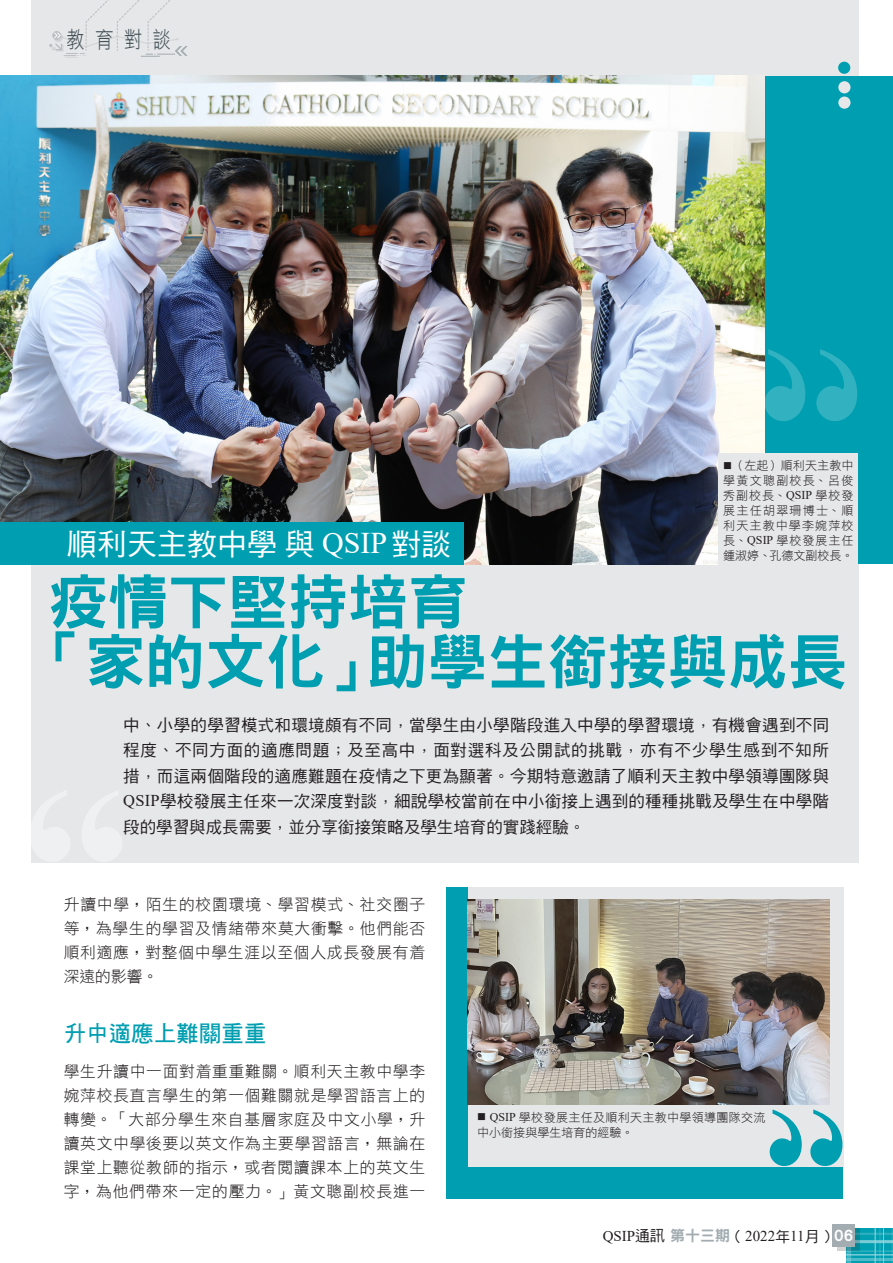
<style>
.page{position:relative;width:893px;height:1263px;background:#fff}
.page>*{position:absolute;margin:0;border:0;box-sizing:border-box;transform-origin:0 0}
.Newsletter_英文內文{font:60px "DFN Hei XB HK BF";color:#009eb1}
.Newsletter_英文內文-2{font:30px "DF Hei Md HKSCS U";color:#fff}
.專訪分題_1{font:22.5px "DF Hei Bd HKP BF";color:#009eb1}
.t1{font:22.5px "DF Hei Lt HKP BF";color:#3c4b52;scale:.8 1}
.引言{font:16.5px/25.5px "DF Hei Md HKSCS U";color:#231f20;text-align:justify}
.Newsletter_內文{font:15.75px/24px "DF Hei Lt HK BF";letter-spacing:.045em;color:#231f20;text-align:justify}
.t2{font:15px "Times New Roman";color:#231f20}
.Newsletter_Caption{font:12px/15px "DF Hei Lt HK BF";letter-spacing:.03em;color:#231f20}
.s1{font-family:"Times New Roman"}
.s2{font-family:"DF Hei Md HKSCS U"}
.s3{font-family:"DFN Hei XB HKP BF";color:#a2acb1}
.s4{font-family:"DFN Hei XB HKP BF";color:#fff}
</style>
<div class="page">
<svg style="left:851px;top:1228px;width:41px;height:35px"></svg>
<svg style="left:847px;top:1252px;width:4px;height:11px"></svg>
<hr style="left:874px;top:1228px;width:2px;height:35px;background:#fff">
<hr style="left:879px;top:1228px;width:2px;height:35px;background:#fff">
<hr style="left:883px;top:1228px;width:1px;height:35px;background:#fff">
<hr style="left:846px;top:1258px;width:47px;height:3px;background:#fff">
<hr style="left:846px;top:1254px;width:47px;height:1px;background:#fff">
<hr style="left:846px;top:1250px;width:47px;height:2px;background:#fff">
<hr style="left:846px;top:1240px;width:47px;height:3px;background:#fff">
<hr style="left:846px;top:1233px;width:47px;height:2px;background:#fff">
<div style="left:837px;top:1228px;width:22px;height:23px;background:#231f20;opacity:.2"></div>
<div style="left:832px;top:1224px;width:23px;height:22px;background:#a2acb1"></div>
<div style="left:446px;top:888px;width:397px;height:311px;background:#009eb1"></div>
<div style="left:468px;top:888px;width:375px;height:279px;background:#e6e7e9"></div>
<div style="left:31px;top:0;width:828px;height:862px;background:#e6e7e9"></div>
<div style="left:0;top:76px;width:893px;height:487px;background:#009eb1"></div>
<img style="left:0;top:76px;width:764px;height:488px">
<img style="left:468px;top:899px;width:361px;height:205px">
<div style="left:0;top:522px;width:463px;height:43px;background:#009eb1"></div>
<div style="left:719px;top:453px;width:139px;height:145px;background:#e6e7e9"></div>
<svg style="left:764px;top:349px;width:93px;height:72px"></svg>
<div style="left:838px;top:62px;width:12px;height:12px;background:#009eb1;border-radius:50%"></div>
<div style="left:838px;top:81px;width:12px;height:12px;background:#e6e7e9;border-radius:50%"></div>
<div style="left:838px;top:97px;width:12px;height:12px;background:#e6e7e9;border-radius:50%"></div>
<svg style="left:770px;top:1109px;width:72px;height:57px"></svg>
<svg style="left:49px;top:0;width:139px;height:58px"></svg>
<h3 class="t1" style="left:67px;top:28px;width:132px">教育對談</h3>
<p class="Newsletter_英文內文-2" style="left:67px;top:529px;width:386px">順利天主教中學與 <span class="s1">QSIP</span>對談</p>
<p class="Newsletter_Caption" style="left:723px;top:458px;width:132px;text-align:justify">■（左起）順利天主教中學黃文聰副校長、呂俊秀副校長、<span class="s1">QSIP</span> 學校發展主任胡翠珊博士、順利天主教中學李婉萍校長、<span class="s1">QSIP</span> 學校發展主任鍾淑婷、孔德文副校長。</p>
<p class="Newsletter_英文內文" style="left:48px;top:571px;width:422px">疫情下堅持培育</p>
<p class="Newsletter_英文內文" style="left:26px;top:631px;width:823px">「家的文化」助學生銜接與成長</p>
<p class="引言" style="left:123px;top:712px;width:707px">中、小學的學習模式和環境頗有不同，當學生由小學階段進入中學的學習環境，有機會遇到不同程度、不同方面的適應問題；及至高中，面對選科及公開試的挑戰，亦有不少學生感到不知所措，而這兩個階段的適應難題在疫情之下更為顯著。今期特意邀請了順利天主教中學領導團隊與<span class="s1">QSIP</span>學校發展主任來一次深度對談，細說學校當前在中小銜接上遇到的種種挑戰及學生在中學階段的學習與成長需要，並分享銜接策略及學生培育的實踐經驗。</p>
<p class="Newsletter_內文" style="left:64px;top:892px;width:363px">升讀中學，陌生的校園環境、學習模式、社交圈子等，為學生的學習及情緒帶來莫大衝擊。他們能否順利適應，對整個中學生涯以至個人成長發展有着深遠的影響。</p>
<p class="專訪分題_1" style="left:64px;top:1022px;width:204px">升中適應上難關重重</p>
<p class="Newsletter_內文" style="left:64px;top:1059px;width:363px">學生升讀中一面對着重重難關。順利天主教中學李婉萍校長直言學生的第一個難關就是學習語言上的轉變。「大部分學生來自基層家庭及中文小學，升讀英文中學後要以英文作為主要學習語言，無論在課堂上聽從教師的指示，或者閱讀課本上的英文生字，為他們帶來一定的壓力。」黃文聰副校長進一</p>
<p class="Newsletter_Caption" style="left:477px;top:1109px;width:290px">■ <span class="s1">QSIP</span> 學校發展主任及順利天主教中學領導團隊交流中小銜接與學生培育的經驗。</p>
<p class="t2" style="left:603px;top:1226px;width:252px">QSIP<span class="s2">通訊</span> <span class="s3">第十三期</span><span class="s2">（</span>2022<span class="s2">年</span>11<span class="s2">月）</span><span class="s4">06</span></p>
</div>
